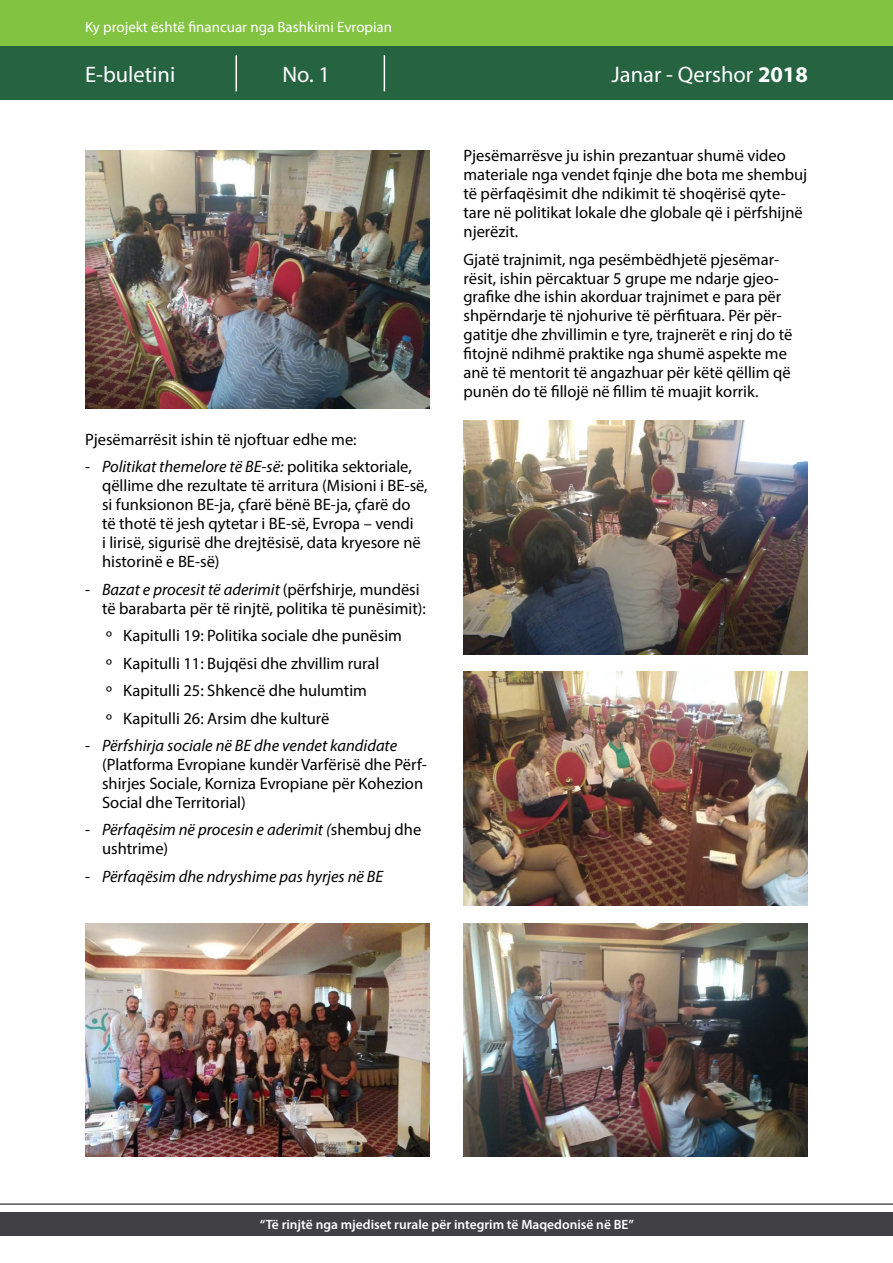
<style>
.page{position:relative;width:893px;height:1263px;background:#fff}
.page>*{position:absolute;margin:0;border:0;box-sizing:border-box;transform-origin:0 0}
.t1{font:22.5px "Myriad Pro";color:#fff}
.t2{font:16.5px/18.9px "Myriad Pro";color:#000}
.t3{font:italic 16.5px/18.9px "Myriad Pro";color:#000}
.t4{font:15px "Myriad Pro";color:#fff}
.t5{font:600 13.5px "Myriad Pro";color:#fff}
.s1{font-weight:700}
.s2{font-style:italic}
.s3{font-style:normal}
</style>
<div class="page">
<div style="left:0;top:1212px;width:893px;height:24px;background:#414042"></div>
<hr style="left:0;top:1204px;width:893px;height:1px;background:#000">
<div style="left:0;top:0;width:893px;height:91px;background:#82c341"></div>
<div style="left:0;top:47px;width:893px;height:53px;background:#256341"></div>
<hr style="left:235px;top:55px;width:2px;height:36px;background:#fff">
<hr style="left:384px;top:55px;width:1px;height:36px;background:#fff">
<img style="left:85px;top:150px;width:344px;height:259px">
<img style="left:85px;top:923px;width:344px;height:234px">
<img style="left:463px;top:923px;width:345px;height:234px">
<img style="left:463px;top:420px;width:345px;height:234px">
<img style="left:463px;top:672px;width:345px;height:234px">
<p class="t4" style="left:85px;top:18px;width:309px">Ky projekt është financuar nga Bashkimi Evropian</p>
<h1 class="t1" style="left:85px;top:60px;width:92px">Е-buletini</h1>
<h1 class="t1" style="left:282px;top:60px;width:49px">No. 1</h1>
<h1 class="t1" style="left:612px;top:60px;width:198px">Janar - Qershor <span class="s1">2018</span></h1>
<p class="t2" style="left:85px;top:430px;width:273px">Pjesëmarrësit ishin të njoftuar edhe me:</p>
<p class="t2" style="left:102px;top:457px;width:327px;text-indent:-17px">- <span class="s2">Politikat themelore të BE-së:</span> politika sektoriale, qëllime dhe rezultate të arritura (Misioni i BE-së, si funksionon BE-ja, çfarë bënë BE-ja, çfarë do të thotë të jesh qytetar i BE-së, Evropa – vendi<br>i lirisë, sigurisë dhe drejtësisë, data kryesore në historinë e BE-së)</p>
<p class="t2" style="left:102px;top:579px;width:325px;text-indent:-17px">- <span class="s2">Bazat e procesit të aderimit</span> (përfshirje, mundësi të barabarta për të rinjtë, politika të punësimit):</p>
<p class="t2" style="left:106px;top:622px;width:297px;line-height:27.5px">º Kapitulli 19: Politika sociale dhe punësim º Kapitulli 11: Bujqësi dhe zhvillim rural<br>º Kapitulli 25: Shkencë dhe hulumtim<br>º Kapitulli 26: Arsim dhe kulturë</p>
<p class="t2" style="left:102px;top:736px;width:326px;text-indent:-17px">- <span class="s2">Përfshirja sociale në BE dhe vendet kandidate </span>(Platforma Evropiane kundër Varfërisë dhe Përf&shy;shirjes Sociale, Korniza Evropiane për Kohezion Social dhe Territorial)</p>
<p class="t3" style="left:102px;top:820px;width:321px;text-indent:-17px"><span class="s3">-</span> Përfaqësim në procesin e aderimit (<span class="s3">shembuj dhe ushtrime)</span></p>
<p class="t3" style="left:85px;top:867px;width:300px"><span class="s3">-</span> Përfaqësim dhe ndryshime pas hyrjes në BE</p>
<p class="t2" style="left:463px;top:146px;width:345px">Pjesëmarrësve ju ishin prezantuar shumë video materiale nga vendet fqinje dhe bota me shembuj të përfaqësimit dhe ndikimit të shoqërisë qyte&shy;tare në politikat lokale dhe globale që i përfshijnë njerëzit.</p>
<p class="t2" style="left:463px;top:249px;width:330px">Gjatë trajnimit, nga pesëmbëdhjetë pjesëmar&shy;rësit, ishin përcaktuar 5 grupe me ndarje gjeo&shy;grafike dhe ishin akorduar trajnimet e para për shpërndarje të njohurive të përfituara. Për për&shy;gatitje dhe zhvillimin e tyre, trajnerët e rinj do të fitojnë ndihmë praktike nga shumë aspekte me anë të mentorit të angazhuar për këtë qëllim që punën do të fillojë në fillim të muajit korrik.</p>
<p class="t5" style="left:260px;top:1216px;width:376px">“Të rinjtë nga mjediset rurale për integrim të Maqedonisë në BE”</p>
</div>
